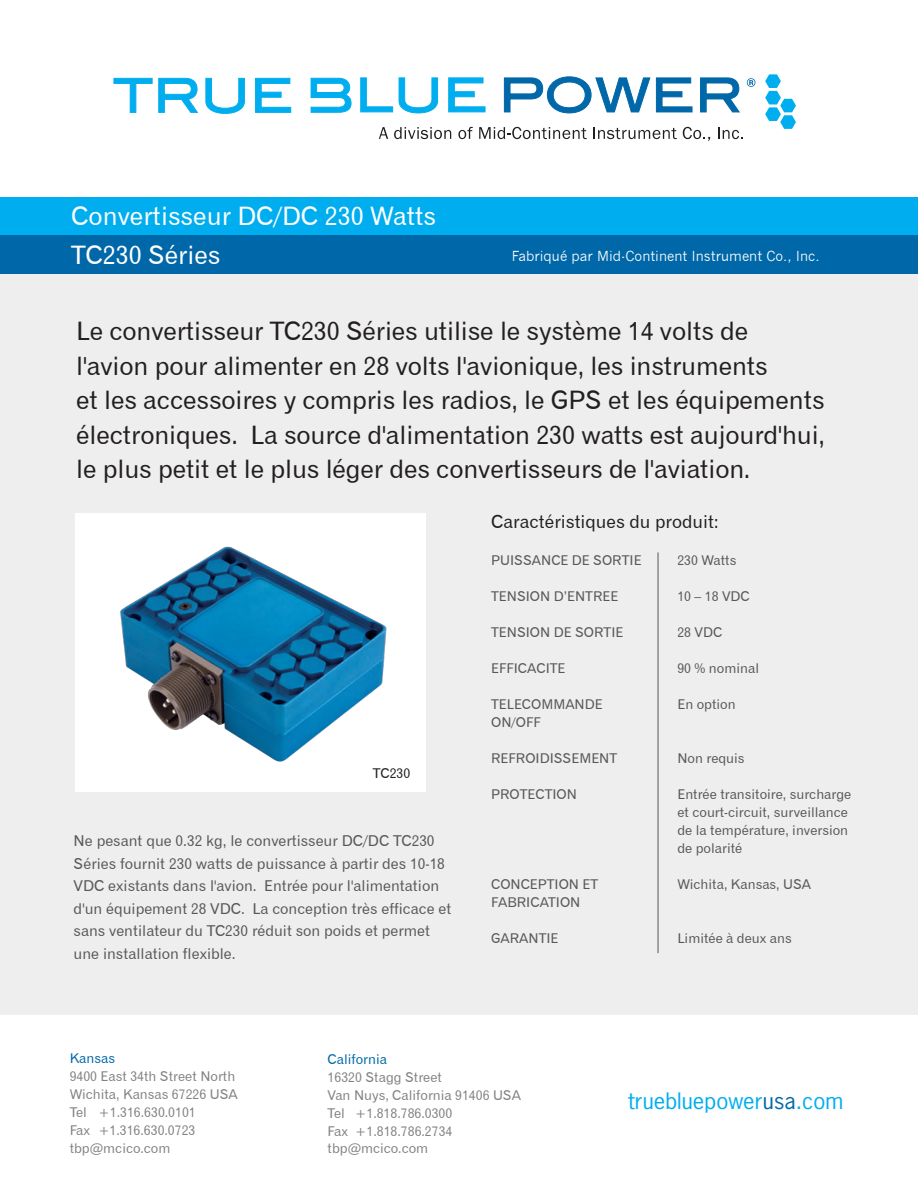
<style>
.page{position:relative;width:918px;height:1188px;background:#fff}
.page>*{position:absolute;margin:0;border:0;box-sizing:border-box;transform-origin:0 0}
.t1{font:25.5px/34.5px "Gothic 720 BT Roman B";letter-spacing:-.005em;color:#231f20}
.t2{font:25.5px/39px "Gothic 720 BT Roman B";color:#fff}
.t3{font:21.3px "News Gothic";color:#00aeef;scale:1.05 1}
.t4{font:18px "Gothic 720 BT Roman B";color:#231f20}
.t5{font:15px/22.5px "Gothic 720 BT Roman B";color:#57585a}
.t6{font:13.5px/18px "Gothic 720 BT Roman B";color:#57585a}
.t7{font:13.5px/18px "Gothic 720 BT Roman B";color:#808285}
.t8{font:13.5px "News Gothic";color:#fff}
.t9{font:13.5px "Gothic 720 BT Roman B";color:#0068a9}
.t10{font:13.5px "Gothic 720 BT Roman B";color:#231f20}
.s1{color:#0068a9}
</style>
<div class="page">
<div style="left:0;top:273px;width:918px;height:742px;background:#eeeeef"></div>
<div style="left:0;top:197px;width:918px;height:38px;background:#00aeef"></div>
<div style="left:0;top:235px;width:918px;height:38px;background:#0068a9"></div>
<svg style="left:379px;top:127px;width:9px;height:12px"></svg>
<svg style="left:394px;top:127px;width:57px;height:12px"></svg>
<svg style="left:458px;top:127px;width:15px;height:12px"></svg>
<svg style="left:479px;top:127px;width:108px;height:12px"></svg>
<svg style="left:593px;top:127px;width:84px;height:12px"></svg>
<svg style="left:683px;top:127px;width:27px;height:14px"></svg>
<svg style="left:718px;top:127px;width:25px;height:12px"></svg>
<svg style="left:113px;top:78px;width:85px;height:35px"></svg>
<svg style="left:205px;top:78px;width:40px;height:36px"></svg>
<svg style="left:255px;top:78px;width:36px;height:35px"></svg>
<svg style="left:504px;top:76px;width:146px;height:38px"></svg>
<svg style="left:656px;top:77px;width:37px;height:36px"></svg>
<svg style="left:700px;top:77px;width:40px;height:36px"></svg>
<svg style="left:360px;top:77px;width:78px;height:37px"></svg>
<svg style="left:448px;top:77px;width:38px;height:35px"></svg>
<svg style="left:310px;top:78px;width:42px;height:35px"></svg>
<svg style="left:765px;top:74px;width:31px;height:55px"></svg>
<svg style="left:747px;top:78px;width:8px;height:9px"></svg>
<div style="left:75px;top:513px;width:351px;height:278px;background:#fff"></div>
<img style="left:98px;top:546px;width:307px;height:246px">
<hr style="left:658px;top:552px;width:1px;height:401px;background:#57585a">
<h1 class="t2" style="left:71px;top:197px;width:367px">Convertisseur DC/DC 230 Watts<br>TC230 Séries</h1>
<p class="t8" style="left:512px;top:248px;width:309px">Fabriqué par Mid-Continent Instrument Co., Inc.</p>
<p class="t1" style="left:76px;top:313px;width:750px">Le convertisseur TC230 Séries utilise le système 14 volts de l'avion pour alimenter en 28 volts l'avionique, les instruments<br>et les accessoires y compris les radios, le GPS et les équipements électroniques. La source d'alimentation 230 watts est aujourd'hui, le plus petit et le plus léger des convertisseurs de l'aviation.</p>
<p class="t10" style="left:373px;top:765px;width:39px">TC230</p>
<p class="t5" style="left:74px;top:829px;width:379px">Ne pesant que 0.32 kg, le convertisseur DC/DC TC230<br>Séries fournit 230 watts de puissance à partir des 10-18<br>VDC existants dans l'avion. Entrée pour l'alimentation d'un équipement 28 VDC. La conception très efficace et sans ventilateur du TC230 réduit son poids et permet une installation flexible.</p>
<h3 class="t4" style="left:491px;top:511px;width:229px">Caractéristiques du produit:</h3>
<p class="t6" style="left:491px;top:551px;width:152px">PUISSANCE DE SORTIE</p>
<p class="t6" style="left:677px;top:551px;width:60px">230 Watts</p>
<p class="t6" style="left:491px;top:587px;width:129px">TENSION D’ENTREE</p>
<p class="t6" style="left:677px;top:587px;width:74px">10 – 18 VDC</p>
<p class="t6" style="left:491px;top:623px;width:134px">TENSION DE SORTIE</p>
<p class="t6" style="left:677px;top:623px;width:46px">28 VDC</p>
<p class="t6" style="left:491px;top:659px;width:76px">EFFICACITE</p>
<p class="t6" style="left:677px;top:659px;width:83px">90 % nominal</p>
<p class="t6" style="left:491px;top:695px;width:113px">TELECOMMANDE</p>
<p class="t6" style="left:677px;top:695px;width:60px">En option</p>
<p class="t6" style="left:491px;top:713px;width:51px">ON/OFF</p>
<p class="t6" style="left:491px;top:749px;width:128px">REFROIDISSEMENT</p>
<p class="t6" style="left:677px;top:749px;width:69px">Non requis</p>
<p class="t6" style="left:491px;top:785px;width:87px">PROTECTION</p>
<p class="t6" style="left:677px;top:785px;width:175px">Entrée transitoire, surcharge et court-circuit, surveillance de la température, inversion de polarité</p>
<p class="t6" style="left:491px;top:875px;width:109px">CONCEPTION ET</p>
<p class="t6" style="left:677px;top:875px;width:135px">Wichita, Kansas, USA</p>
<p class="t6" style="left:491px;top:893px;width:91px">FABRICATION</p>
<p class="t6" style="left:491px;top:929px;width:69px">GARANTIE</p>
<p class="t6" style="left:677px;top:929px;width:116px">Limitée à deux ans</p>
<p class="t9" style="left:70px;top:1050px;width:47px">Kansas</p>
<p class="t7" style="left:70px;top:1067px;width:170px">9400 East 34th Street North<br>Wichita, Kansas 67226 USA<br>Tel +1.316.630.0101<br>Fax +1.316.630.0723 tbp@mcico.com</p>
<p class="t9" style="left:328px;top:1051px;width:61px">California</p>
<p class="t7" style="left:328px;top:1068px;width:195px">16320 Stagg Street<br>Van Nuys, California 91406 USA<br>Tel +1.818.786.0300<br>Fax +1.818.786.2734 tbp@mcico.com</p>
<h2 class="t3" style="left:628px;top:1087px;width:207px">truebluepower<span class="s1">usa</span>.com</h2>
</div>
